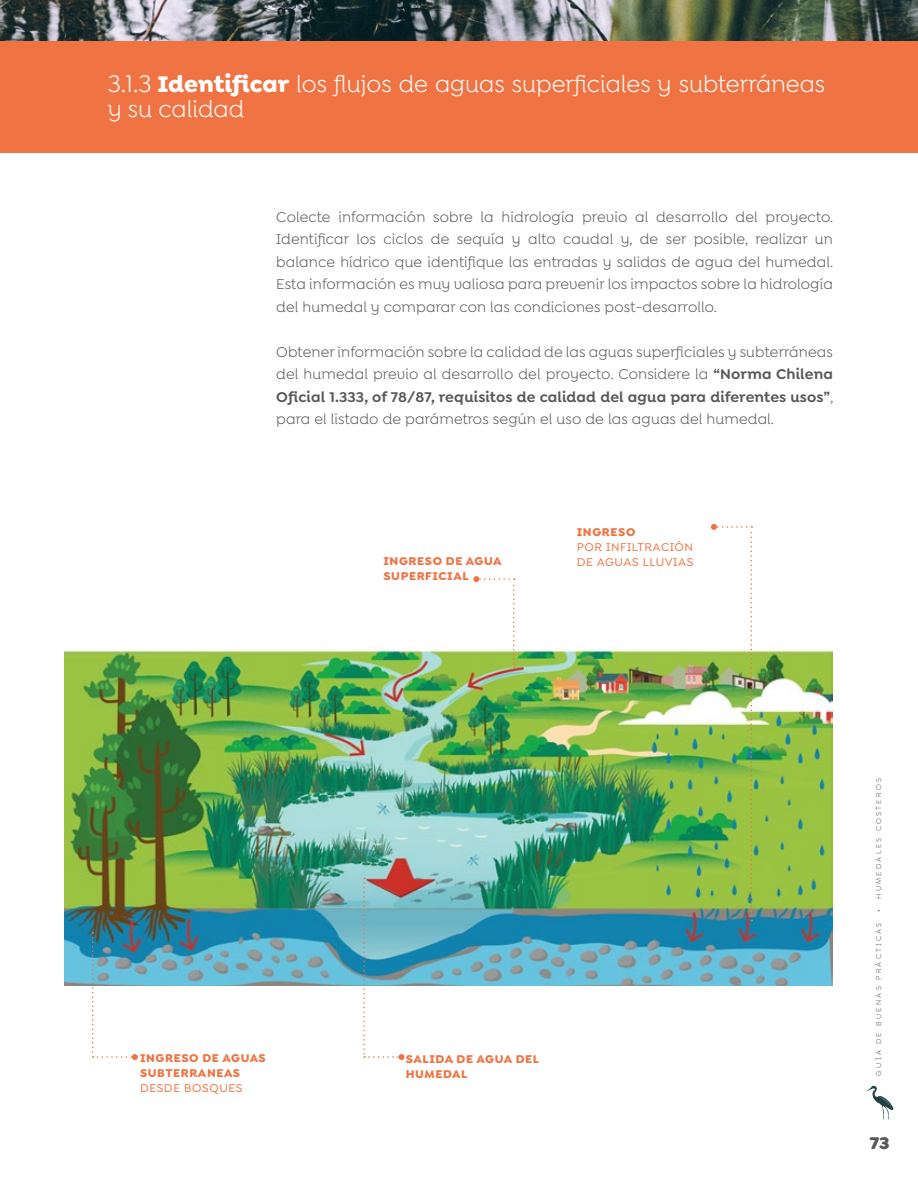
<style>
.page{position:relative;width:918px;height:1188px;background:#fff}
.page>*{position:absolute;margin:0;border:0;box-sizing:border-box;transform-origin:0 0}
.t1{font:24px/25.5px "Goldplay Alt";color:#fff}
.t2{font:900 18px "Goldplay Alt";color:#57585a}
.t3{font:15px/22.5px "Goldplay Alt";letter-spacing:.01em;color:#57585a;text-align:justify}
.t4{font:700 12px "Goldplay Alt";letter-spacing:.05em;color:#ef7343}
.t5{font:500 12px "Goldplay Alt";letter-spacing:.05em;color:#ef7343}
.t6{font:7.5px "Goldplay Alt";letter-spacing:.3em;color:#57585a}
.s1{font-size:25.5px}
.s2{font-weight:700}
.s3{font-weight:600}
</style>
<div class="page">
<svg style="left:866px;top:1086px;width:28px;height:34px"></svg>
<div style="left:0;top:41px;width:918px;height:111px;background:#ef7343"></div>
<img style="left:64px;top:646px;width:769px;height:340px">
<svg style="left:92px;top:932px;width:46px;height:128px"></svg>
<img style="left:711px;top:524px;width:41px;height:397px">
<svg style="left:473px;top:576px;width:42px;height:93px"></svg>
<svg style="left:363px;top:878px;width:42px;height:182px"></svg>
<img style="left:0;top:0;width:918px;height:41px">
<h1 class="t1" style="left:108px;top:71px;width:719px"><span class="s1">3.1.3</span> <span class="s2">IDENTIFICAR</span> los flujos de aguas superficiales y subterráneas y su calidad</h1>
<p class="t3" style="left:276px;top:205px;width:559px">Colecte información sobre la hidrología previo al desarrollo del proyecto.<br>Identificar los ciclos de sequía y alto caudal y, de ser posible, realizar un balance hídrico que identifique las entradas y salidas de agua del humedal.<br>Esta información es muy valiosa para prevenir los impactos sobre la hidrología del humedal y comparar con las condiciones post-desarrollo.</p>
<p class="t3" style="left:276px;top:340px;width:559px">Obtener información sobre la calidad de las aguas superficiales y subterráneas del humedal previo al desarrollo del proyecto. Considere la <span class="s3">“Norma Chilena Oficial 1.333, of 78/87, requisitos de calidad del agua para diferentes usos”</span>, para el listado de parámetros según el uso de las aguas del humedal.</p>
<p class="t4" style="left:383px;top:553px;width:35px">INGRESO</p>
<p class="t4" style="left:446px;top:553px;width:57px">DE AGUA</p>
<p class="t4" style="left:383px;top:568px;width:26px">SUPERFICI</p>
<p class="t4" style="left:453px;top:568px;width:14px">AL</p>
<p class="t4" style="left:577px;top:524px;width:35px">INGRESO</p>
<p class="t5" style="left:577px;top:540px;width:9px">POR</p>
<p class="t5" style="left:606px;top:540px;width:8px">INFI</p>
<p class="t5" style="left:632px;top:540px;width:14px">LTRACI</p>
<p class="t5" style="left:674px;top:540px;width:18px">ÓN</p>
<p class="t5" style="left:577px;top:555px;width:30px">DE AGUAS</p>
<p class="t5" style="left:643px;top:555px;width:22px">LLUVIAS</p>
<p class="t4" style="left:140px;top:1050px;width:35px">INGRESO</p>
<p class="t4" style="left:202px;top:1050px;width:64px">DE AGUAS</p>
<p class="t4" style="left:140px;top:1065px;width:27px">SUBTERR</p>
<p class="t4" style="left:198px;top:1065px;width:42px">ANEAS</p>
<p class="t5" style="left:140px;top:1081px;width:9px">DESDE</p>
<p class="t5" style="left:184px;top:1081px;width:9px">BOS</p>
<p class="t5" style="left:209px;top:1081px;width:19px">QUES</p>
<p class="t4" style="left:406px;top:1051px;width:25px">SALID</p>
<p class="t4" style="left:445px;top:1051px;width:80px">A DE AGUA DEL</p>
<p class="t4" style="left:406px;top:1066px;width:29px">HUMED</p>
<p class="t4" style="left:452px;top:1066px;width:14px">AL</p>
<p class="t6" style="left:874px;top:912px;width:135px;rotate:-90deg">• humedales costeros</p>
<p class="t6" style="left:874px;top:1076px;width:154px;rotate:-90deg">guía de Buenas Prácticas</p>
<p class="t2" style="left:870px;top:1131px;width:21px">73</p>
</div>
